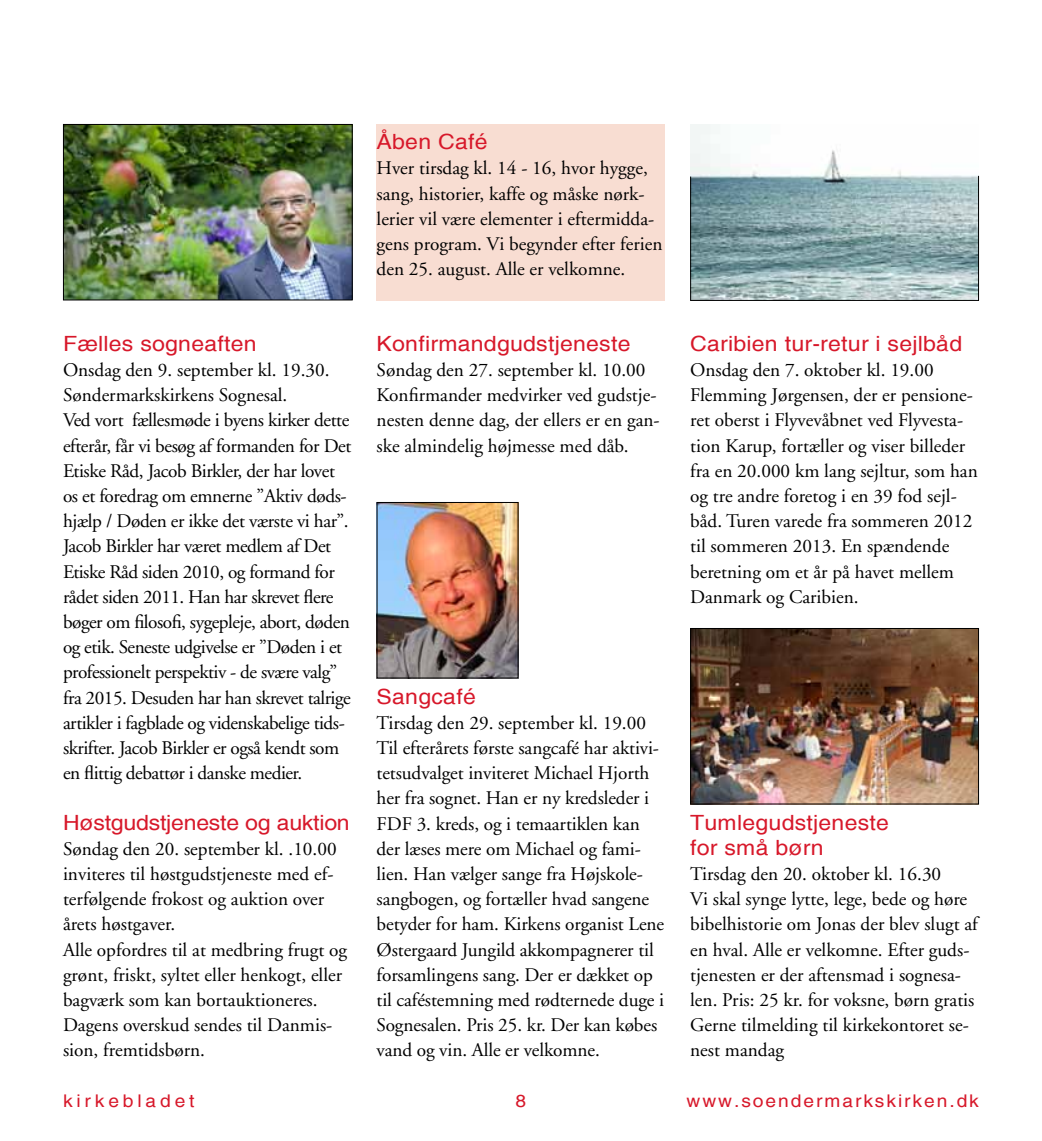
<style>
.page{position:relative;width:1042px;height:1141px;background:#fff}
.page>*{position:absolute;margin:0;border:0;box-sizing:border-box;transform-origin:0 0}
.t1{font:21px/25.2px "Helvetica";letter-spacing:.01em;color:#d7182a;scale:1.1 1}
.t2{font:21px "Helvetica";letter-spacing:-.01em;color:#d7182a;scale:1.1 1}
.t3{font:19.25px/25.2px "Adobe Garamond";color:#000}
.t4{font:19.25px/25.2px "Adobe Garamond";letter-spacing:-.025em;color:#000}
.t5{font:17.5px "Helvetica";letter-spacing:.1em;color:#d7182a;scale:1.1 1}
.t6{font:17.5px "Helvetica";letter-spacing:.2em;color:#d7182a;scale:1.1 1}
</style>
<div class="page">
<img style="left:65px;top:126px;width:286px;height:172px">
<div style="left:63px;top:124px;width:290px;height:176px;border:1px solid #000"></div>
<div style="left:377px;top:124px;width:288px;height:176px;background:#f8ddd2"></div>
<img style="left:379px;top:504px;width:137px;height:172px">
<div style="left:377px;top:502px;width:141px;height:176px;border:1px solid #000"></div>
<img style="left:690px;top:124px;width:289px;height:176px">
<img style="left:692px;top:630px;width:285px;height:172px">
<div style="left:690px;top:628px;width:289px;height:176px;border:1px solid #000"></div>
<hr style="left:690px;top:177px;width:1px;height:123px;background:#000">
<hr style="left:690px;top:300px;width:289px;height:1px;background:#000">
<hr style="left:978px;top:176px;width:1px;height:125px;background:#000">
<p class="t1" style="left:63px;top:331px;width:178px">Fælles sogneaften</p>
<p class="t4" style="left:63px;top:358px;width:290px">Onsdag den 9. september kl. 19.30.<br>Søndermarkskirkens Sognesal.<br>Ved vort fællesmøde i byens kirker dette efterår, får vi besøg af formanden for Det Etiske Råd, Jacob Birkler, der har lovet os et foredrag om emnerne ”Aktiv døds&shy;hjælp / Døden er ikke det værste vi har”.<br>Jacob Birkler har været medlem af Det Etiske Råd siden 2010, og formand for rådet siden 2011. Han har skrevet flere bøger om filosofi, sygepleje, abort, døden og etik. Seneste udgivelse er ”Døden i et professionelt perspektiv - de svære valg” fra 2015. Desuden har han skrevet talrige artikler i fagblade og videnskabelige tids&shy;skrifter. Jacob Birkler er også kendt som en flittig debattør i danske medier.</p>
<p class="t2" style="left:63px;top:810px;width:262px">Høstgudstjeneste og auktion</p>
<p class="t3" style="left:63px;top:837px;width:285px">Søndag den 20. september kl. .10.00 inviteres til høstgudstjeneste med ef&shy;terfølgende frokost og auktion over årets høstgaver.<br>Alle opfordres til at medbring frugt og grønt, friskt, syltet eller henkogt, eller bagværk som kan bortauktioneres.<br>Dagens overskud sendes til Danmis&shy;sion, fremtidsbørn.</p>
<p class="t1" style="left:377px;top:129px;width:102px">Åben Café</p>
<p class="t3" style="left:377px;top:156px;width:287px">Hver tirsdag kl. 14 - 16, hvor hygge, sang, historier, kaffe og måske nørk&shy;lerier vil være elementer i eftermidda&shy;gens program. Vi begynder efter ferien den 25. august. Alle er velkomne.</p>
<p class="t1" style="left:377px;top:331px;width:232px">Konfirmandgudstjeneste</p>
<p class="t3" style="left:377px;top:358px;width:285px">Søndag den 27. september kl. 10.00<br>Konfirmander medvirker ved gudstje&shy;nesten denne dag, der ellers er en gan&shy;ske almindelig højmesse med dåb.</p>
<p class="t1" style="left:377px;top:684px;width:92px">Sangcafé</p>
<p class="t3" style="left:377px;top:711px;width:289px">Tirsdag den 29. september kl. 19.00<br>Til efterårets første sangcafé har aktivi&shy;tetsudvalget inviteret Michael Hjorth her fra sognet. Han er ny kredsleder i FDF 3. kreds, og i temaartiklen kan der læses mere om Michael og fami&shy;lien. Han vælger sange fra Højskole&shy;sangbogen, og fortæller hvad sangene betyder for ham. Kirkens organist Lene Østergaard Jungild akkompagnerer til forsamlingens sang. Der er dækket op til caféstemning med rødternede duge i Sognesalen. Pris 25. kr. Der kan købes vand og vin. Alle er velkomne.</p>
<p class="t1" style="left:690px;top:331px;width:249px">Caribien tur-retur i sejlbåd</p>
<p class="t3" style="left:690px;top:358px;width:289px">Onsdag den 7. oktober kl. 19.00<br>Flemming Jørgensen, der er pensione&shy;ret oberst i Flyvevåbnet ved Flyvesta&shy;tion Karup, fortæller og viser billeder fra en 20.000 km lang sejltur, som han og tre andre foretog i en 39 fod sejl&shy;båd. Turen varede fra sommeren 2012 til sommeren 2013. En spændende beretning om et år på havet mellem Danmark og Caribien.</p>
<p class="t1" style="left:690px;top:810px;width:182px">Tumlegudstjeneste for små børn</p>
<p class="t3" style="left:690px;top:862px;width:289px">Tirsdag den 20. oktober kl. 16.30<br>Vi skal synge lytte, lege, bede og høre bibelhistorie om Jonas der blev slugt af en hval. Alle er velkomne. Efter guds&shy;tjenesten er der aftensmad i sognesa&shy;len. Pris: 25 kr. for voksne, børn gratis Gerne tilmelding til kirkekontoret se&shy;nest mandag</p>
<p class="t6" style="left:63px;top:1090px;width:121px">kirkebladet</p>
<p class="t5" style="left:516px;top:1090px;width:11px">8</p>
<p class="t5" style="left:686px;top:1090px;width:267px">www.soendermarkskirken.dk</p>
</div>
